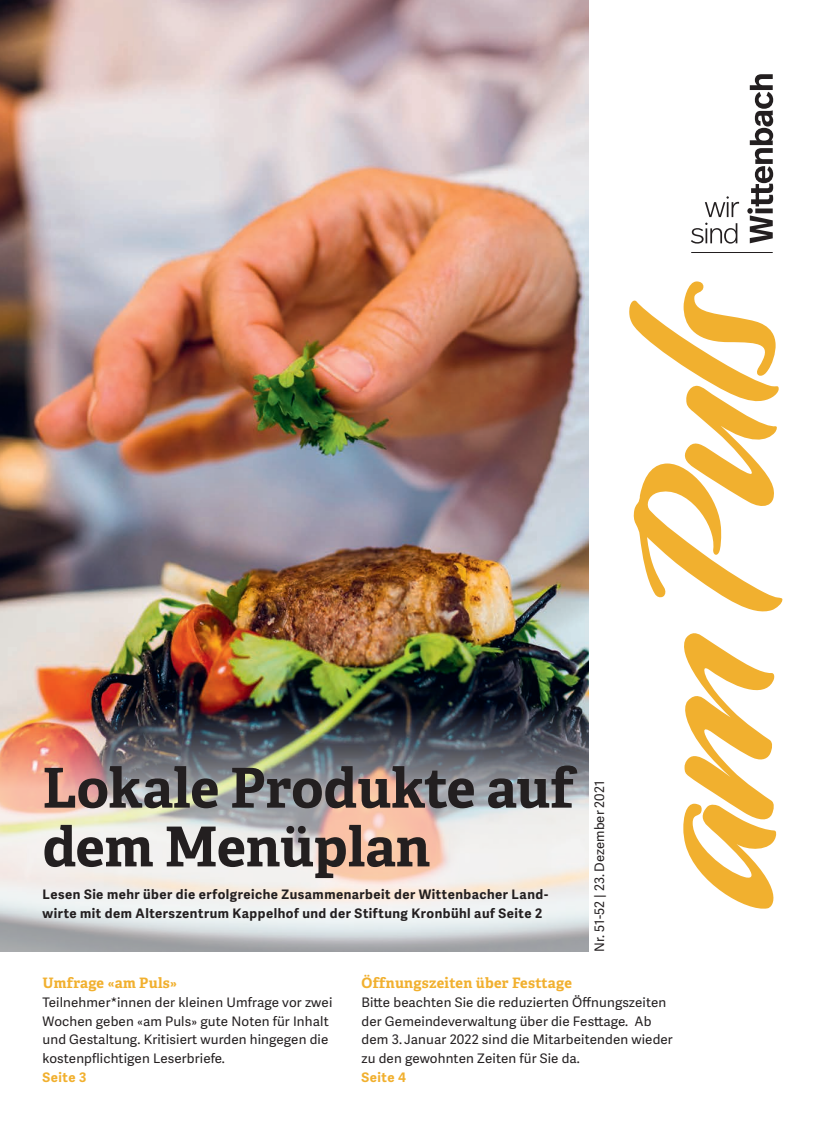
<style>
.page{position:relative;width:833px;height:1134px;background:#fff}
.page>*{position:absolute;margin:0;border:0;box-sizing:border-box;transform-origin:0 0}
.t1{font:700 55px/58.8px "Adelle";color:#231f20}
.t2{font:700 14.38px "Adelle";letter-spacing:.02em;color:#f1b02f}
.t3{font:13.12px/18.8px "Adelle Sans";letter-spacing:.01em;color:#231f20}
.t4{font:700 13.12px/18.8px "Adelle Sans";letter-spacing:.035em;color:#231f20}
.t5{font:700 13.12px "Adelle Sans";letter-spacing:.035em;color:#f1b02f}
</style>
<div class="page">
<img style="left:0;top:0;width:589px;height:707px">
<img style="left:0;top:707px;width:589px;height:245px">
<svg style="left:629px;top:281px;width:154px;height:628px"></svg>
<hr style="left:691px;top:252px;width:81px;height:1px;background:#231f20">
<svg style="left:747px;top:74px;width:26px;height:169px"></svg>
<svg style="left:691px;top:223px;width:46px;height:21px"></svg>
<svg style="left:705px;top:196px;width:34px;height:21px"></svg>
<h1 class="t1" style="left:43px;top:759px;width:533px">Lokale Produkte auf dem Menüplan</h1>
<p class="t4" style="left:43px;top:885px;width:507px">Lesen Sie mehr über die erfolgreiche Zusammenarbeit der Wittenbacher Land&shy;wirte mit dem Alterszentrum Kappelhof und der Stiftung Kronbühl auf Seite 2</p>
<p class="t3" style="left:590px;top:952px;width:173px;rotate:-90deg">Nr. 51-52 | 23. Dezember 2021</p>
<p class="t2" style="left:43px;top:974px;width:136px">Umfrage «am Puls»</p>
<p class="t3" style="left:43px;top:993px;width:291px">Teilnehmer*innen der kleinen Umfrage vor zwei Wochen geben «am Puls» gute Noten für Inhalt und Gestaltung. Kritisiert wurden hingegen die kostenpflichtigen Leserbriefe.</p>
<p class="t5" style="left:43px;top:1069px;width:45px">Seite 3</p>
<p class="t2" style="left:361px;top:974px;width:212px">Öffnungszeiten über Festtage</p>
<p class="t3" style="left:361px;top:993px;width:313px">Bitte beachten Sie die reduzierten Öffnungszeiten der Gemeindeverwaltung über die Festtage. Ab dem 3. Januar 2022 sind die Mitarbeitenden wieder zu den gewohnten Zeiten für Sie da.</p>
<p class="t5" style="left:361px;top:1069px;width:46px">Seite 4</p>
</div>
